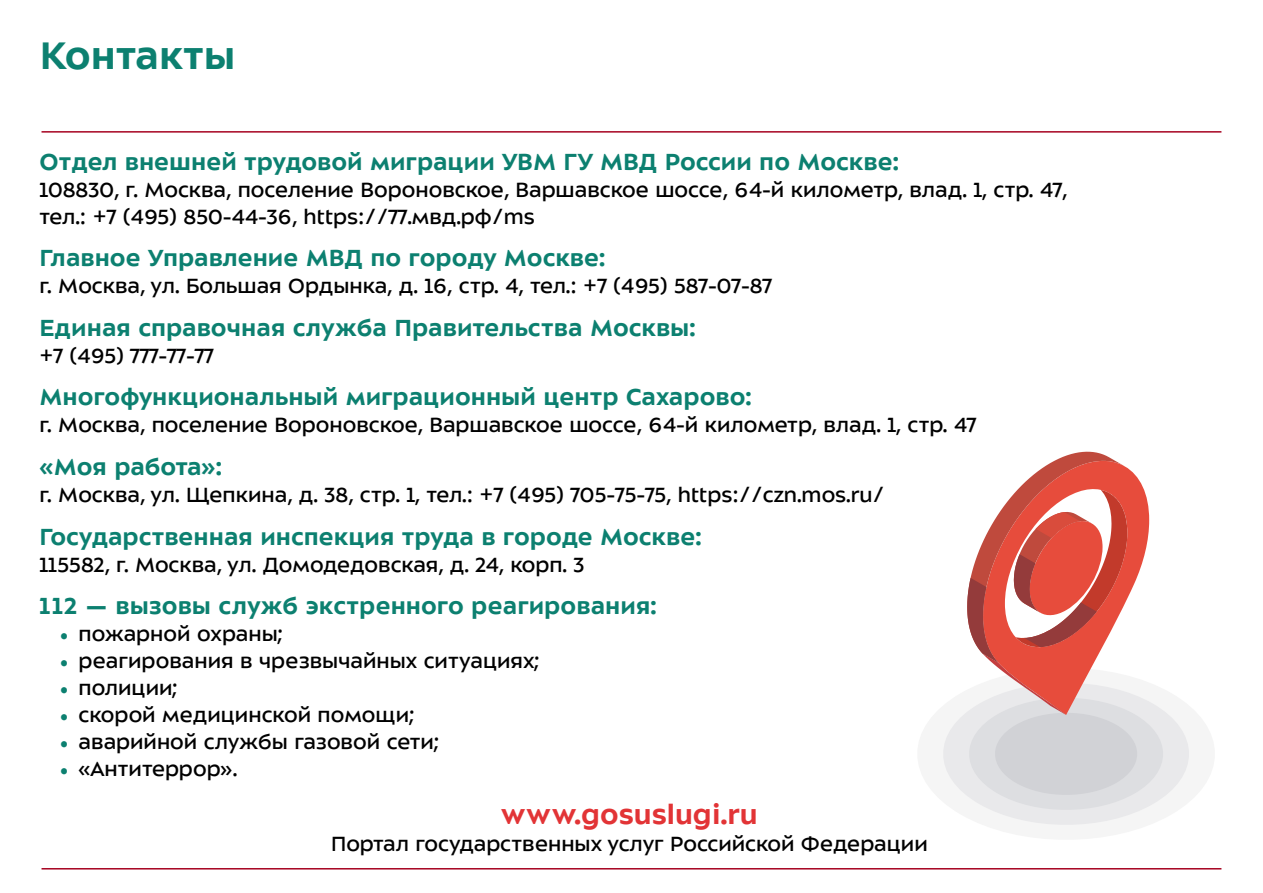
<style>
.page{position:relative;width:1263px;height:893px;background:#fff}
.page>*{position:absolute;margin:0;border:0;box-sizing:border-box;transform-origin:0 0}
.t1{font:700 42px "ALS Sector";color:#0c8070}
.t2{font:700 30px "ALS Sector";color:#e23436}
.t3{font:700 25.5px "ALS Sector";color:#0c8070}
.t4{font:22.5px/27px "ALS Sector";color:#000}
.t5{font:22.5px/27px "ALS Sector";color:#0c8070;text-align:justify}
</style>
<div class="page">
<svg style="left:943px;top:451px;width:246px;height:374px"></svg>
<hr style="left:42px;top:131px;width:1179px;height:2px;background:#a60220">
<hr style="left:42px;top:868px;width:1179px;height:1px;background:#a60220">
<h1 class="t1" style="left:40px;top:34px;width:197px">Контакты</h1>
<p class="t3" style="left:40px;top:148px;width:860px">Отдел внешней трудовой миграции УВМ ГУ МВД России по Москве:</p>
<p class="t4" style="left:40px;top:176px;width:1029px">108830, г. Москва, поселение Вороновское, Варшавское шоссе, 64-й километр, влад. 1, стр. 47, тел.: +7 (495) 850-44-36, https://77.мвд.рф/ms</p>
<p class="t3" style="left:40px;top:245px;width:567px">Главное Управление МВД по городу Москве:</p>
<p class="t4" style="left:40px;top:272px;width:734px">г. Москва, ул. Большая Ордынка, д. 16, стр. 4, тел.: +7 (495) 587-07-87</p>
<p class="t3" style="left:40px;top:314px;width:657px">Единая справочная служба Правительства Москвы:</p>
<p class="t4" style="left:40px;top:342px;width:175px">+7 (495) 777-77-77</p>
<p class="t3" style="left:40px;top:384px;width:713px">Многофункциональный миграционный центр Сахарово:</p>
<p class="t4" style="left:40px;top:412px;width:938px">г. Москва, поселение Вороновское, Варшавское шоссе, 64-й километр, влад. 1, стр. 47</p>
<p class="t3" style="left:40px;top:454px;width:184px">«Моя работа»:</p>
<p class="t4" style="left:40px;top:481px;width:846px">г. Москва, ул. Щепкина, д. 38, стр. 1, тел.: +7 (495) 705-75-75, https://czn.mos.ru/</p>
<p class="t3" style="left:40px;top:523px;width:663px">Государственная инспекция труда в городе Москве:</p>
<p class="t4" style="left:40px;top:551px;width:547px">115582, г. Москва, ул. Домодедовская, д. 24, корп. 3</p>
<p class="t3" style="left:40px;top:593px;width:618px">112 — вызовы служб экстренного реагирования:</p>
<p class="t4" style="left:79px;top:620px;width:462px">пожарной охраны;<br>реагирования в чрезвычайных ситуациях; полиции;<br>скорой медицинской помощи;<br>аварийной службы газовой сети; «Антитеррор».</p>
<h2 class="t2" style="left:501px;top:799px;width:258px">www.gosuslugi.ru</h2>
<p class="t4" style="left:331px;top:830px;width:598px">Портал государственных услуг Российской Федерации</p>
<p class="t5" style="left:60px;top:624px;width:10px">• • • • • •</p>
</div>
